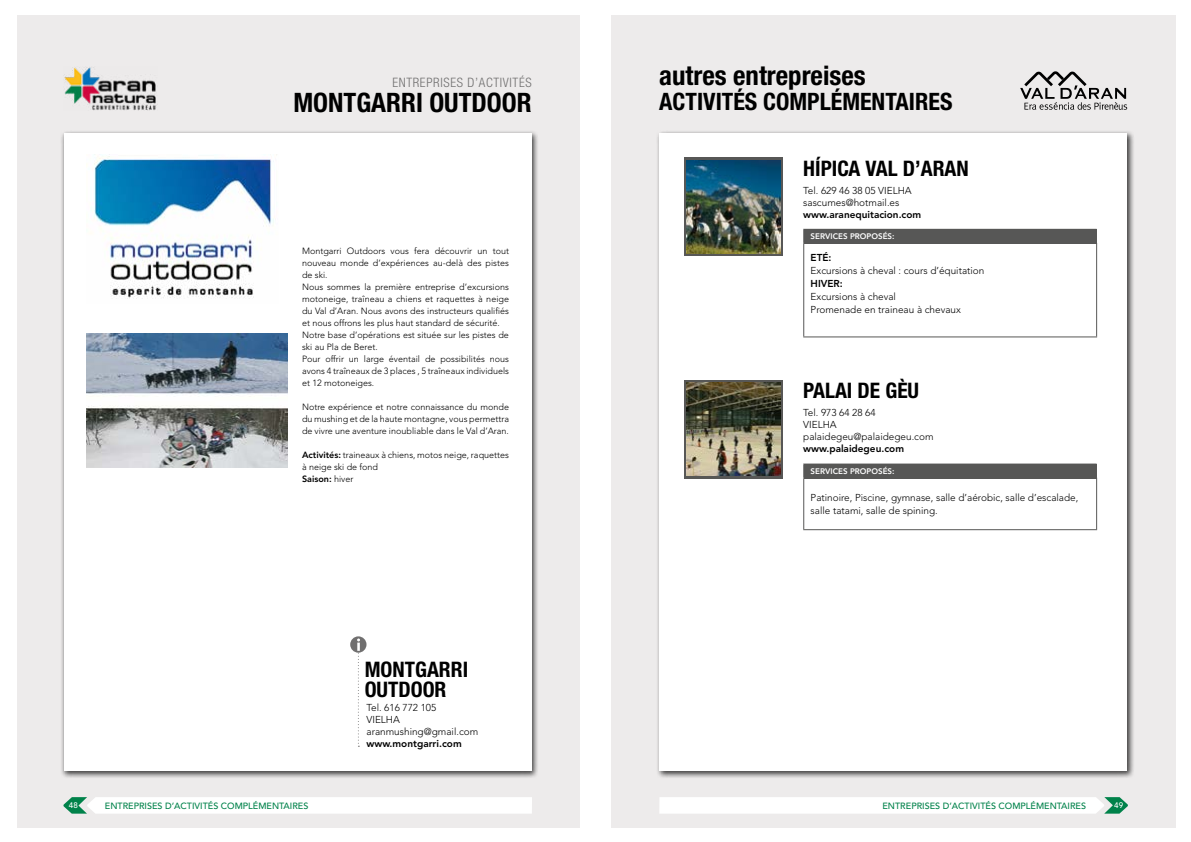
<style>
.page{position:relative;width:1191px;height:842px;background:#fff}
.page>*{position:absolute;margin:0;border:0;box-sizing:border-box;transform-origin:0 0}
.t1{font:700 condensed 26.8px "Helvetica Neue LT Std";color:#000}
.t2{font:700 condensed 24px "Helvetica Neue LT Std";color:#000}
.t3{font:700 condensed 21.4px/20px "Helvetica Neue LT Std";color:#000}
.t4{font:300 condensed 13px "Helvetica Neue LT Std";letter-spacing:.05em;color:#706f6f}
.t5{font:300 10px/12px "Avenir LT Std";color:#000}
.t6{font:800 10px "Avenir LT Std";color:#000}
.t7{font:300 9px/12px "Avenir LT Std";color:#000}
.t8{font:500 9px "Avenir LT Std";color:#00824a}
.t9{font:800 8px "Avenir LT Std";color:#fff}
.t10{font:500 8px "Avenir LT Std";color:#fff}
.s1{font-weight:800}
</style>
<div class="page">
<div style="left:17px;top:16px;width:562px;height:812px;background:#edebeb"></div>
<div style="left:611px;top:16px;width:564px;height:812px;background:#edebeb"></div>
<div style="left:61px;top:130px;width:478px;height:648px;background:#000;opacity:.75"></div>
<div style="left:64px;top:133px;width:467px;height:638px;background:#fff"></div>
<div style="left:656px;top:130px;width:478px;height:648px;background:#000;opacity:.75"></div>
<div style="left:659px;top:133px;width:468px;height:638px;background:#fff"></div>
<svg style="left:1020px;top:71px;width:107px;height:39px"></svg>
<img style="left:64px;top:67px;width:92px;height:44px">
<div style="left:63px;top:797px;width:469px;height:17px;background:#fff"></div>
<div style="left:659px;top:797px;width:469px;height:17px;background:#fff"></div>
<div style="left:350px;top:636px;width:16px;height:17px;background:#706f6f;border-radius:50%"></div>
<svg style="left:357px;top:638px;width:3px;height:109px"></svg>
<div style="left:803px;top:229px;width:293px;height:14px;background:#575756"></div>
<hr style="left:803px;top:243px;width:294px;height:1px;background:#575756">
<hr style="left:1096px;top:244px;width:1px;height:92px;background:#575756">
<hr style="left:803px;top:336px;width:294px;height:1px;background:#575756">
<svg style="left:803px;top:230px;width:1px;height:13px"></svg>
<hr style="left:803px;top:244px;width:1px;height:92px;background:#575756">
<div style="left:803px;top:464px;width:293px;height:14px;background:#575756"></div>
<hr style="left:803px;top:478px;width:294px;height:1px;background:#575756">
<hr style="left:1096px;top:479px;width:1px;height:50px;background:#575756">
<hr style="left:803px;top:529px;width:294px;height:1px;background:#575756">
<svg style="left:803px;top:465px;width:1px;height:13px"></svg>
<hr style="left:803px;top:479px;width:1px;height:50px;background:#575756">
<svg style="left:684px;top:158px;width:98px;height:98px"></svg>
<svg style="left:684px;top:380px;width:98px;height:98px"></svg>
<img style="left:687px;top:160px;width:93px;height:93px">
<img style="left:687px;top:382px;width:93px;height:93px">
<img style="left:94px;top:154px;width:183px;height:145px">
<img style="left:86px;top:334px;width:201px;height:134px">
<h3 class="t4" style="left:392px;top:75px;width:141px">ENTREPRISES D’ACTIVITÉS</h3>
<h1 class="t1" style="left:293px;top:86px;width:240px">MONTGARRI OUTDOOR</h1>
<p class="t7" style="left:302px;top:245px;width:208px">Montgarri Outdoors vous fera découvrir un tout nouveau monde d’expériences au-delà des pistes de ski.<br>Nous sommes la première entreprise d’excursions motoneige, traîneau a chiens et raquettes à neige du Val d’Aran. Nous avons des instructeurs qualifiés et nous offrons les plus haut standard de sécurité.<br>Notre base d’opérations est située sur les pistes de ski au Pla de Beret.<br>Pour offrir un large éventail de possibilités nous avons 4 traîneaux de 3 places , 5 traîneaux individuels et 12 motoneiges.</p>
<p class="t7" style="left:302px;top:401px;width:208px;text-align:justify">Notre expérience et notre connaissance du monde du mushing et de la haute montagne, vous permettra de vivre une aventure inoubliable dans le Val d’Aran.</p>
<p class="t7" style="left:302px;top:449px;width:208px"><span class="s1">Activités:</span> traineaux à chiens, motos neige, raquettes à neige ski de fond<br><span class="s1">Saison:</span> hiver</p>
<h3 class="t3" style="left:365px;top:659px;width:105px">MONTGARRI<br>OUTDOOR</h3>
<p class="t5" style="left:366px;top:702px;width:113px">Tel. 616 772 105<br>VIELHA aranmushing@gmail.com</p>
<p class="t6" style="left:366px;top:738px;width:97px">www.montgarri.com</p>
<h1 class="t1" style="left:659px;top:59px;width:208px">autres entrepreises</h1>
<h2 class="t2" style="left:659px;top:87px;width:295px">ACTIVITÉS COMPLÉMENTAIRES</h2>
<h3 class="t3" style="left:803px;top:158px;width:167px">HÍPICA VAL D’ARAN</h3>
<p class="t5" style="left:803px;top:184px;width:110px">Tel. 629 46 38 05 VIELHA sascumes@hotmail.es</p>
<p class="t6" style="left:803px;top:208px;width:119px">www.aranequitacion.com</p>
<p class="t9" style="left:810px;top:232px;width:85px">SERVICES PROPOSÉS:</p>
<p class="t6" style="left:810px;top:252px;width:22px">ETÉ:</p>
<p class="t5" style="left:810px;top:265px;width:175px">Excursions à cheval : cours d’équitation</p>
<p class="t6" style="left:810px;top:278px;width:34px">HIVER:</p>
<p class="t5" style="left:810px;top:290px;width:152px;line-height:13px">Excursions à cheval<br>Promenade en traineau à chevaux</p>
<h3 class="t3" style="left:803px;top:380px;width:117px">PALAI DE GÈU</h3>
<p class="t5" style="left:803px;top:406px;width:132px">Tel. 973 64 28 64<br>VIELHA palaidegeu@palaidegeu.com</p>
<p class="t6" style="left:803px;top:442px;width:102px">www.palaidegeu.com</p>
<p class="t9" style="left:810px;top:467px;width:85px">SERVICES PROPOSÉS:</p>
<p class="t5" style="left:810px;top:491px;width:269px;line-height:13px">Patinoire, Piscine, gymnase, salle d’aérobic, salle d’escalade, salle tatami, salle de spining.</p>
<p class="t10" style="left:69px;top:801px;width:10px">48</p>
<p class="t8" style="left:105px;top:800px;width:205px">ENTREPRISES D’ACTIVITÉS COMPLÉMENTAIRES</p>
<p class="t8" style="left:882px;top:800px;width:205px">ENTREPRISES D’ACTIVITÉS COMPLÉMENTAIRES</p>
<p class="t10" style="left:1114px;top:801px;width:10px">49</p>
</div>
